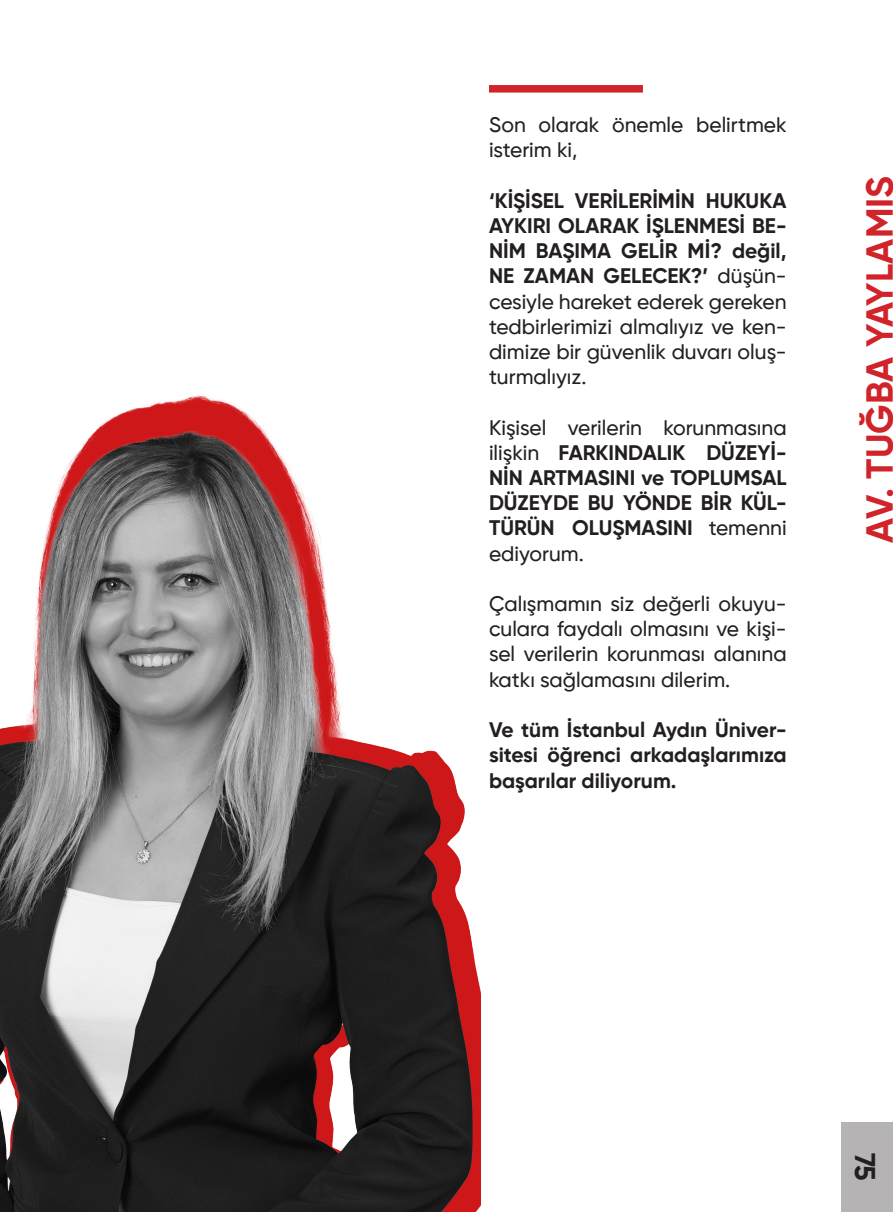
<style>
.page{position:relative;width:893px;height:1212px;background:#fff}
.page>*{position:absolute;margin:0;border:0;box-sizing:border-box;transform-origin:0 0}
.t1{font:700 37.5px "Gilroy";color:#d1232a}
.t2{font:700 28.5px "Gilroy";color:#231f20}
.t3{font:500 21px/25.2px "Gilroy";color:#231f20;text-align:justify}
.t4{font:700 21px/25.2px "Gilroy";color:#231f20;text-align:justify}
.s1{font-weight:700}
.s2{font-weight:500}
</style>
<div class="page">
<div style="left:841px;top:1123px;width:52px;height:89px;background:#b5b3b4"></div>
<div style="left:489px;top:85px;width:154px;height:8px;background:#d1232a"></div>
<img style="left:0;top:395px;width:480px;height:817px">
<p class="t3" style="left:489px;top:112px;width:299px">Son olarak önemle belirtmek isterim ki,</p>
<p class="t3" style="left:489px;top:188px;width:299px"><span class="s1">‘KİŞİSEL VERİLERİMİN HUKUKA AYKIRI OLARAK İŞLENMESİ BE-NİM BAŞIMA GELİR Mİ? değil, NE ZAMAN GELECEK?’</span> düşün&shy;cesiyle hareket ederek gereken tedbirlerimizi almalıyız ve ken&shy;dimize bir güvenlik duvarı oluş&shy;turmalıyız.</p>
<p class="t4" style="left:489px;top:415px;width:299px"><span class="s2">Kişisel verilerin korunmasına ilişkin</span> FARKINDALIK DÜZEYİ-NİN ARTMASINI ve TOPLUMSAL DÜZEYDE BU YÖNDE BİR KÜL-TÜRÜN OLUŞMASINI <span class="s2">temenni ediyorum.</span></p>
<p class="t3" style="left:489px;top:591px;width:299px">Çalışmamın siz değerli okuyu&shy;culara faydalı olmasını ve kişi&shy;sel verilerin korunması alanına katkı sağlamasını dilerim.</p>
<p class="t4" style="left:489px;top:717px;width:299px">Ve tüm İstanbul Aydın Üniver&shy;sitesi öğrenci arkadaşlarımıza başarılar diliyorum.</p>
<p class="t1" style="left:856px;top:543px;width:368px;rotate:-90deg">AV. TUĞBA YAYLAMIŞ</p>
<h2 class="t2" style="left:883px;top:1153px;width:29px;rotate:90deg">75</h2>
</div>
